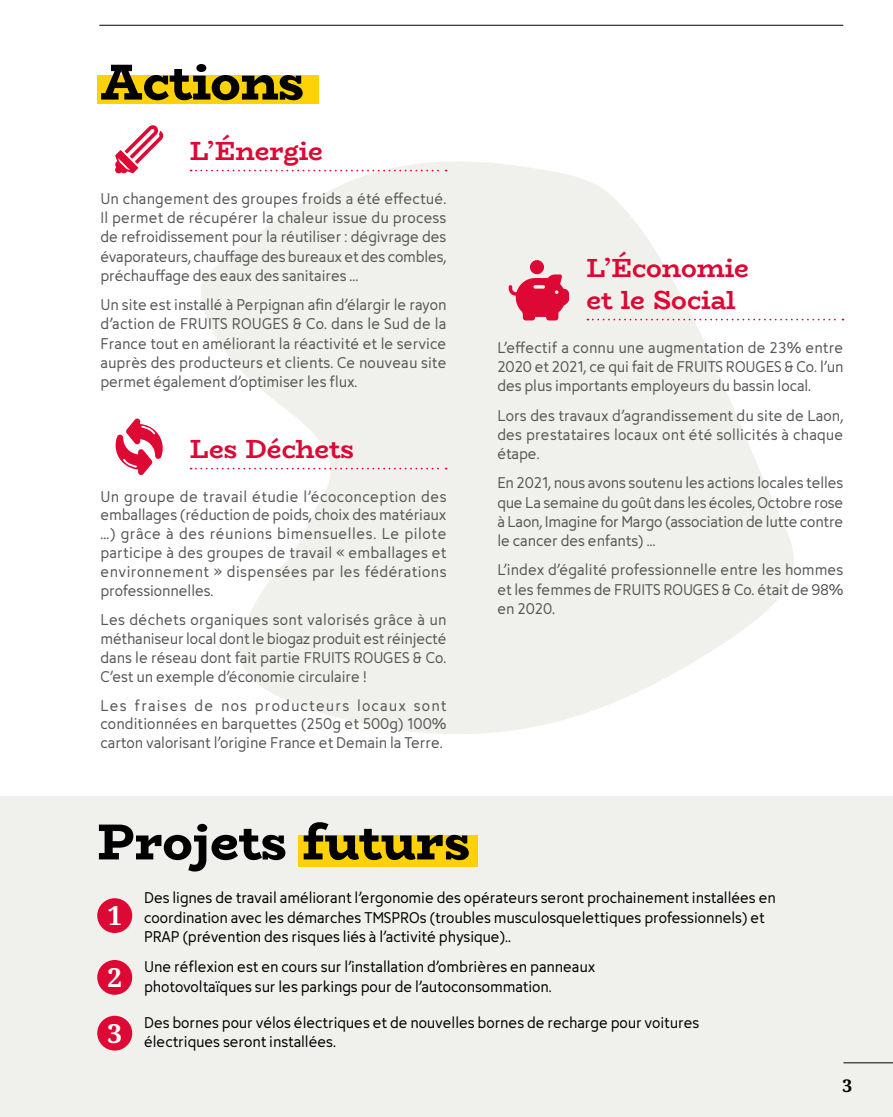
<style>
.page{position:relative;width:893px;height:1117px;background:#fff}
.page>*{position:absolute;margin:0;border:0;box-sizing:border-box;transform-origin:0 0}
.t1{font:800 50.75px "Bio Rhyme";letter-spacing:-.005em;color:#000}
.t2{font:700 26.25px/31.5px "Bio Rhyme";letter-spacing:-.005em;color:#dd0834}
.t3{font:700 26.25px/55.6px "Noto Serif";color:#fff}
.t4{font:700 17.5px "Noto Serif";color:#000}
.t5{font:15.75px/19.2px "Avancement 2020";color:#575756;text-align:justify}
.t6{font:15.75px/19.2px "Avancement 2020";color:#000}
</style>
<div class="page">
<div style="left:0;top:796px;width:893px;height:320px;background:#f0f1ed"></div>
<div style="left:97px;top:959px;width:35px;height:35px;background:#dd0834;border-radius:50%"></div>
<div style="left:97px;top:1015px;width:35px;height:35px;background:#dd0834;border-radius:50%"></div>
<div style="left:97px;top:898px;width:35px;height:34px;background:#dd0834;border-radius:50%"></div>
<div style="left:298px;top:835px;width:179px;height:32px;background:#ffd208"></div>
<svg style="left:200px;top:161px;width:598px;height:573px;fill:#f0f1ed"></svg>
<svg style="left:587px;top:318px;width:256px;height:2px"></svg>
<svg style="left:191px;top:170px;width:256px;height:1px"></svg>
<svg style="left:191px;top:467px;width:256px;height:2px"></svg>
<svg style="left:115px;top:125px;width:49px;height:49px"></svg>
<div style="left:530px;top:260px;width:14px;height:14px;background:#dd0834;border-radius:50%"></div>
<svg style="left:509px;top:274px;width:60px;height:46px;background:#e35671"></svg>
<svg style="left:116px;top:418px;width:47px;height:57px"></svg>
<div style="left:97px;top:76px;width:222px;height:28px;background:#ffd208"></div>
<hr style="left:100px;top:25px;width:743px;height:1px;background:#000">
<hr style="left:844px;top:1062px;width:49px;height:1px;background:#000">
<h1 class="t1" style="left:100px;top:43px;width:205px">Actions</h1>
<h2 class="t2" style="left:190px;top:134px;width:135px">L’Énergie</h2>
<p class="t5" style="left:100px;top:189px;width:347px">Un changement des groupes froids a été effectué.<br>Il permet de récupérer la chaleur issue du process de refroidissement pour la réutiliser : dégivrage des évaporateurs, chauffage des bureaux et des combles, préchauffage des eaux des sanitaires ...</p>
<p class="t5" style="left:100px;top:295px;width:348px">Un site est installé à Perpignan afin d’élargir le rayon d’action de FRUITS ROUGES &amp; Co. dans le Sud de la France tout en améliorant la réactivité et le service auprès des producteurs et clients. Ce nouveau site permet également d’optimiser les flux.</p>
<h2 class="t2" style="left:190px;top:432px;width:166px">Les Déchets</h2>
<p class="t5" style="left:100px;top:486px;width:348px">Un groupe de travail étudie l’écoconception des emballages (réduction de poids, choix des matériaux …) grâce à des réunions bimensuelles. Le pilote participe à des groupes de travail « emballages et environnement » dispensées par les fédérations professionnelles.</p>
<p class="t5" style="left:100px;top:610px;width:348px">Les déchets organiques sont valorisés grâce à un méthaniseur local dont le biogaz produit est réinjecté dans le réseau dont fait partie FRUITS ROUGES &amp; Co.<br>C’est un exemple d’économie circulaire !</p>
<p class="t5" style="left:100px;top:695px;width:348px">Les fraises de nos producteurs locaux sont conditionnées en barquettes (250g et 500g) 100% carton valorisant l’origine France et Demain la Terre.</p>
<h1 class="t1" style="left:97px;top:802px;width:375px">Projets futurs</h1>
<h2 class="t2" style="left:587px;top:251px;width:164px">L’Économie et le Social</h2>
<p class="t5" style="left:497px;top:337px;width:348px">L’effectif a connu une augmentation de 23% entre 2020 et 2021, ce qui fait de FRUITS ROUGES &amp; Co. l’un des plus importants employeurs du bassin local.</p>
<p class="t5" style="left:497px;top:405px;width:347px">Lors des travaux d’agrandissement du site de Laon, des prestataires locaux ont été sollicités à chaque étape.</p>
<p class="t5" style="left:497px;top:473px;width:348px">En 2021, nous avons soutenu les actions locales telles que La semaine du goût dans les écoles, Octobre rose à Laon, Imagine for Margo (association de lutte contre le cancer des enfants) …</p>
<p class="t5" style="left:497px;top:560px;width:348px">L’index d’égalité professionnelle entre les hommes et les femmes de FRUITS ROUGES &amp; Co. était de 98% en 2020.</p>
<h2 class="t3" style="left:108px;top:887px;width:16px">1</h2>
<h2 class="t3" style="left:108px;top:949px;width:16px">2<br>3</h2>
<p class="t6" style="left:144px;top:887px;width:633px">Des lignes de travail améliorant l’ergonomie des opérateurs seront prochainement installées en coordination avec les démarches TMSPROs (troubles musculosquelettiques professionnels) et<br>PRAP (prévention des risques liés à l’activité physique)..</p>
<p class="t6" style="left:144px;top:957px;width:453px">Une réflexion est en cours sur l’installation d’ombrières en panneaux photovoltaïques sur les parkings pour de l’autoconsommation.</p>
<p class="t6" style="left:144px;top:1012px;width:557px">Des bornes pour vélos électriques et de nouvelles bornes de recharge pour voitures électriques seront installées.</p>
<p class="t4" style="left:842px;top:1072px;width:11px">3</p>
</div>
